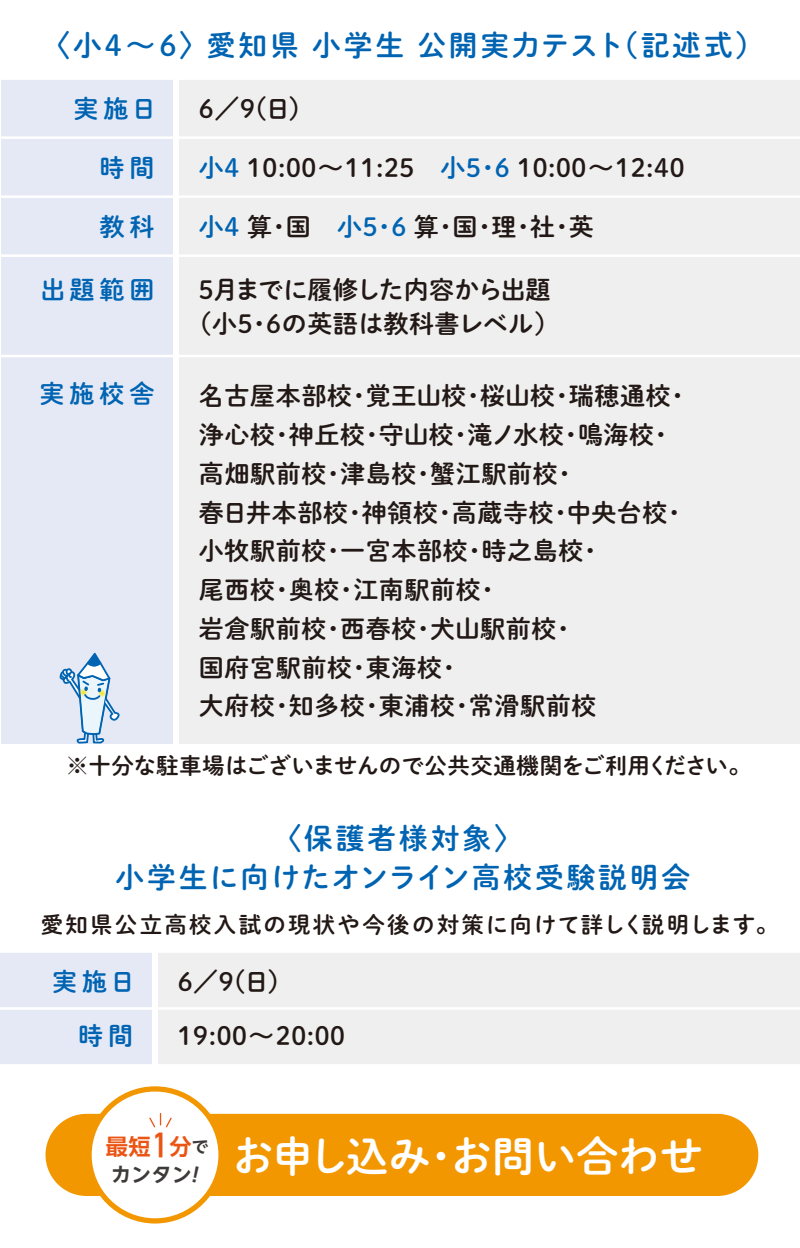
<style>
.page{position:relative;width:800px;height:1248px;background:#fff}
.page>*{position:absolute;margin:0;border:0;box-sizing:border-box;transform-origin:0 0}
.t1{font:41.88px "P Shuei M Go Std B";letter-spacing:-.01em;color:#fff}
.t2{font:28.75px/38.8px "P Shuei M Go Std B";letter-spacing:.1em;color:#0064b2;text-align:center}
.t3{font:27.88px "OT Edit Trial";color:#ea5514}
.t4{font:25px/38.8px "P Shuei M Go Std B";letter-spacing:.025em;color:#221815}
.t5{font:25px/33.8px "P Shuei M Go Std B";letter-spacing:-.005em;color:#221815;text-align:center}
.t6{font:25px "P Shuei M Go Std B";letter-spacing:.2em;color:#0064b2}
.t7{font:22.5px "P Shuei M Go Std B";color:#221815}
.t8{font:22.5px "P Shuei M Go Std B";letter-spacing:.1em;color:#221815}
.t9{font:22.25px "OT Edit Trial";color:#ea5514}
.t10{font:20px "OT Edit Trial";color:#3e3a39}
.s1{color:#0064b2}
.s2{font-size:22.25px}
</style>
<div class="page">
<div style="left:0;top:951px;width:151px;height:114px;background:#e5e9f6"></div>
<div style="left:158px;top:951px;width:642px;height:114px;background:#efefef"></div>
<hr style="left:0;top:1064px;width:800px;height:3px;background:#fff">
<hr style="left:0;top:950px;width:800px;height:3px;background:#fff">
<hr style="left:0;top:1007px;width:800px;height:3px;background:#fff">
<div style="left:1px;top:79px;width:171px;height:664px;background:#e5e9f6"></div>
<div style="left:180px;top:79px;width:620px;height:664px;background:#efefef"></div>
<hr style="left:0;top:136px;width:800px;height:3px;background:#fff">
<hr style="left:0;top:77px;width:800px;height:3px;background:#fff">
<hr style="left:0;top:195px;width:800px;height:3px;background:#fff">
<hr style="left:0;top:355px;width:800px;height:2px;background:#fff">
<hr style="left:0;top:254px;width:800px;height:3px;background:#fff">
<svg style="left:59px;top:653px;width:61px;height:91px"></svg>
<div style="left:46px;top:1114px;width:712px;height:82px;background:#f39700;border-radius:41px"></div>
<div style="left:89px;top:1089px;width:132px;height:132px;background:#fff;border-radius:50%"></div>
<div style="left:86px;top:1086px;width:138px;height:137px;border:5px solid #f39700;border-radius:50%"></div>
<svg style="left:149px;top:1113px;width:23px;height:15px"></svg>
<p class="t2" style="left:41px;top:25px;width:724px">〈小4～6〉愛知県 小学生 公開実力テスト（記述式）</p>
<p class="t6" style="left:73px;top:91px;width:85px">実施日</p>
<p class="t4" style="left:199px;top:89px;width:103px">6／9(日)</p>
<p class="t6" style="left:99px;top:149px;width:56px">時間</p>
<p class="t6" style="left:99px;top:208px;width:56px">教科</p>
<p class="t4" style="left:199px;top:206px;width:396px"><span class="s1">小4</span> 算・国　<span class="s1">小5・6</span> 算・国・理・社・英</p>
<p class="t6" style="left:40px;top:271px;width:116px">出題範囲</p>
<p class="t4" style="left:199px;top:148px;width:487px"><span class="s1">小4</span> 10:00～11:25　<span class="s1">小5・6</span> 10:00～12:40</p>
<p class="t5" style="left:186px;top:272px;width:374px">5月までに履修した内容から出題（小5・6の英語は教科書レベル）</p>
<p class="t6" style="left:39px;top:375px;width:116px">実施校舎</p>
<p class="t4" style="left:199px;top:376px;width:493px">名古屋本部校・覚王山校・桜山校・瑞穂通校・浄心校・神丘校・守山校・滝ノ水校・鳴海校・高畑駅前校・津島校・蟹江駅前校・<br>春日井本部校・神領校・高蔵寺校・中央台校・小牧駅前校・一宮本部校・時之島校・<br>尾西校・奥校・江南駅前校・<br>岩倉駅前校・西春校・犬山駅前校・<br>国府宮駅前校・東海校・<br>大府校・知多校・東浦校・常滑駅前校</p>
<p class="t7" style="left:66px;top:749px;width:686px">※十分な駐車場はございませんので公共交通機関をご利用ください。</p>
<p class="t2" style="left:115px;top:818px;width:576px">〈保護者様対象〉<br>小学生に向けたオンライン高校受験説明会</p>
<p class="t8" style="left:41px;top:908px;width:739px">愛知県公立高校入試の現状や今後の対策に向けて詳しく説明します。</p>
<p class="t6" style="left:52px;top:963px;width:84px">実施日</p>
<p class="t4" style="left:178px;top:961px;width:103px">6／9(日)</p>
<p class="t6" style="left:78px;top:1017px;width:56px">時間</p>
<p class="t4" style="left:178px;top:1015px;width:169px">19:00～20:00</p>
<p class="t3" style="left:151px;top:1127px;width:59px">1<span class="s2">分</span><sup>で</sup></p>
<h1 class="t1" style="left:232px;top:1125px;width:472px">お申し込み・お問い合わせ</h1>
<p class="t9" style="left:106px;top:1131px;width:46px">最短</p>
<p class="t10" style="left:111px;top:1160px;width:89px">カンタン!</p>
</div>
